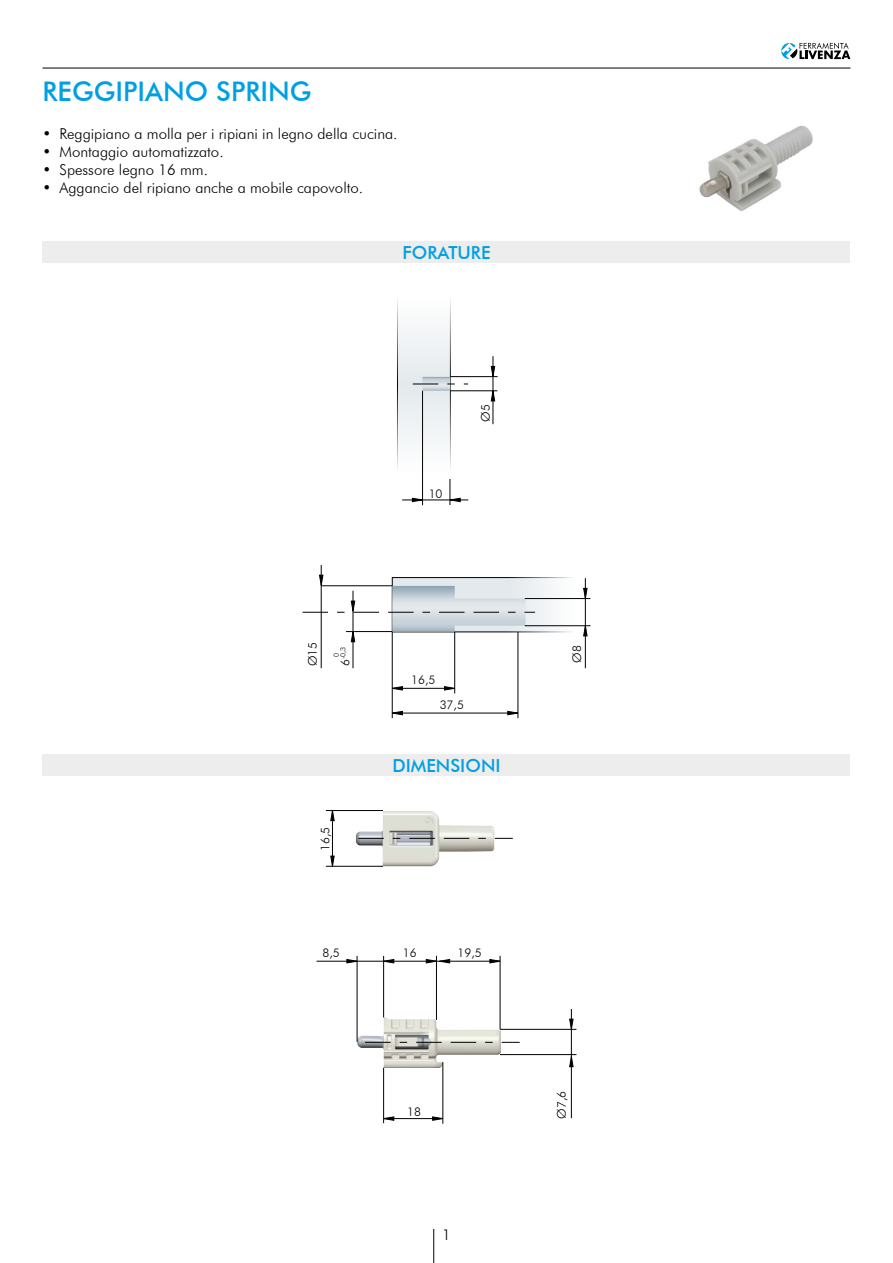
<style>
.page{position:relative;width:893px;height:1263px;background:#fff}
.page>*{position:absolute;margin:0;border:0;box-sizing:border-box;transform-origin:0 0}
.t1{font:500 27px "Futura BT";color:#009fe3}
.t2{font:500 18px "Futura BT";color:#009fe3}
.t3{font:300 15px "Futura BT";color:#000}
.t4{font:300 12px "Futura BT";color:#000}
.t5{font:300 7.05px "Futura BT";color:#000}
.s1{font-size:12px}
</style>
<div class="page">
<svg style="left:781px;top:43px;width:69px;height:16px"></svg>
<hr style="left:433px;top:1229px;width:1px;height:34px;background:#000">
<hr style="left:43px;top:68px;width:807px;height:1px;background:#000">
<div style="left:43px;top:754px;width:807px;height:21px;background:#ededed"></div>
<div style="left:43px;top:242px;width:807px;height:21px;background:#ededed"></div>
<svg style="left:491px;top:366px;width:4px;height:10px"></svg>
<svg style="left:491px;top:391px;width:4px;height:10px"></svg>
<hr style="left:450px;top:390px;width:47px;height:1px;background:#020203">
<hr style="left:450px;top:376px;width:48px;height:1px;background:#020203">
<hr style="left:493px;top:356px;width:1px;height:68px;background:#020203">
<svg style="left:397px;top:299px;width:71px;height:206px"></svg>
<svg style="left:444px;top:686px;width:10px;height:4px"></svg>
<svg style="left:507px;top:711px;width:11px;height:4px"></svg>
<svg style="left:393px;top:711px;width:10px;height:4px"></svg>
<hr style="left:353px;top:591px;width:1px;height:77px;background:#020203">
<hr style="left:321px;top:565px;width:1px;height:103px;background:#020203">
<hr style="left:392px;top:632px;width:1px;height:86px;background:#020203">
<hr style="left:392px;top:713px;width:126px;height:1px;background:#020203">
<hr style="left:454px;top:632px;width:1px;height:61px;background:#020203">
<hr style="left:393px;top:688px;width:57px;height:1px;background:#020203">
<hr style="left:518px;top:632px;width:1px;height:86px;background:#020203">
<svg style="left:303px;top:575px;width:274px;height:67px"></svg>
<hr style="left:525px;top:625px;width:65px;height:1px;background:#020203">
<hr style="left:525px;top:598px;width:65px;height:1px;background:#020203">
<hr style="left:585px;top:578px;width:1px;height:90px;background:#020203">
<svg style="left:583px;top:588px;width:5px;height:11px"></svg>
<svg style="left:583px;top:625px;width:5px;height:12px"></svg>
<svg style="left:391px;top:686px;width:12px;height:5px"></svg>
<img style="left:356px;top:811px;width:140px;height:56px">
<svg style="left:330px;top:856px;width:5px;height:10px"></svg>
<hr style="left:332px;top:813px;width:1px;height:53px;background:#020203">
<svg style="left:330px;top:811px;width:5px;height:10px"></svg>
<hr style="left:326px;top:866px;width:57px;height:1px;background:#020203">
<hr style="left:326px;top:810px;width:57px;height:1px;background:#020203">
<svg style="left:358px;top:838px;width:155px;height:1px"></svg>
<img style="left:357px;top:1017px;width:143px;height:50px">
<svg style="left:384px;top:959px;width:11px;height:5px"></svg>
<svg style="left:426px;top:959px;width:24px;height:5px"></svg>
<svg style="left:489px;top:959px;width:11px;height:4px"></svg>
<hr style="left:383px;top:956px;width:1px;height:61px;background:#020203">
<hr style="left:357px;top:956px;width:1px;height:86px;background:#020203">
<hr style="left:436px;top:956px;width:1px;height:64px;background:#020203">
<hr style="left:316px;top:961px;width:184px;height:1px;background:#020203">
<hr style="left:500px;top:956px;width:1px;height:73px;background:#020203">
<svg style="left:346px;top:959px;width:11px;height:4px"></svg>
<svg style="left:384px;top:1116px;width:11px;height:5px"></svg>
<svg style="left:432px;top:1116px;width:11px;height:5px"></svg>
<svg style="left:569px;top:1018px;width:5px;height:11px"></svg>
<svg style="left:569px;top:1056px;width:5px;height:11px"></svg>
<hr style="left:383px;top:1068px;width:1px;height:55px;background:#020203">
<hr style="left:443px;top:1062px;width:1px;height:62px;background:#020203">
<hr style="left:384px;top:1118px;width:53px;height:1px;background:#020203">
<hr style="left:500px;top:1054px;width:76px;height:1px;background:#020203">
<hr style="left:500px;top:1029px;width:76px;height:1px;background:#020203">
<hr style="left:571px;top:1009px;width:1px;height:109px;background:#020203">
<svg style="left:365px;top:1042px;width:155px;height:1px"></svg>
<img style="left:699px;top:125px;width:114px;height:86px">
<h1 class="t1" style="left:43px;top:75px;width:271px">REGGIPIANO SPRING</h1>
<p class="t3" style="left:43px;top:125px;width:357px">• Reggipiano a molla per i ripiani in legno della cucina.</p>
<p class="t3" style="left:43px;top:143px;width:183px">• Montaggio automatizzato.</p>
<p class="t3" style="left:43px;top:161px;width:167px">• Spessore legno 16 mm.</p>
<p class="t3" style="left:43px;top:179px;width:322px">• Aggancio del ripiano anche a mobile capovolto.</p>
<p class="t2" style="left:402px;top:242px;width:90px">FORATURE</p>
<p class="t4" style="left:429px;top:486px;width:15px">10</p>
<p class="t4" style="left:478px;top:422px;width:19px;rotate:-90deg">Ø5</p>
<p class="t4" style="left:305px;top:666px;width:26px;rotate:-90deg">Ø15</p>
<p class="t5" style="left:332px;top:657px;width:6px;rotate:-90deg">0</p>
<p class="t4" style="left:570px;top:663px;width:19px;rotate:-90deg">Ø8</p>
<p class="t5" style="left:339px;top:666px;width:21px;rotate:-90deg"><span class="s1">6</span>-0,3</p>
<p class="t4" style="left:411px;top:673px;width:26px">16,5</p>
<p class="t4" style="left:440px;top:698px;width:26px">37,5</p>
<p class="t2" style="left:392px;top:754px;width:110px">DIMENSIONI</p>
<p class="t4" style="left:318px;top:851px;width:26px;rotate:-90deg">16,5</p>
<p class="t4" style="left:323px;top:945px;width:19px">8,5</p>
<p class="t4" style="left:403px;top:946px;width:15px">16</p>
<p class="t4" style="left:458px;top:945px;width:26px">19,5</p>
<p class="t4" style="left:407px;top:1105px;width:15px">18</p>
<p class="t3" style="left:442px;top:1226px;width:10px">1</p>
<p class="t4" style="left:554px;top:1118px;width:29px;rotate:-90deg">Ø7,6</p>
</div>
